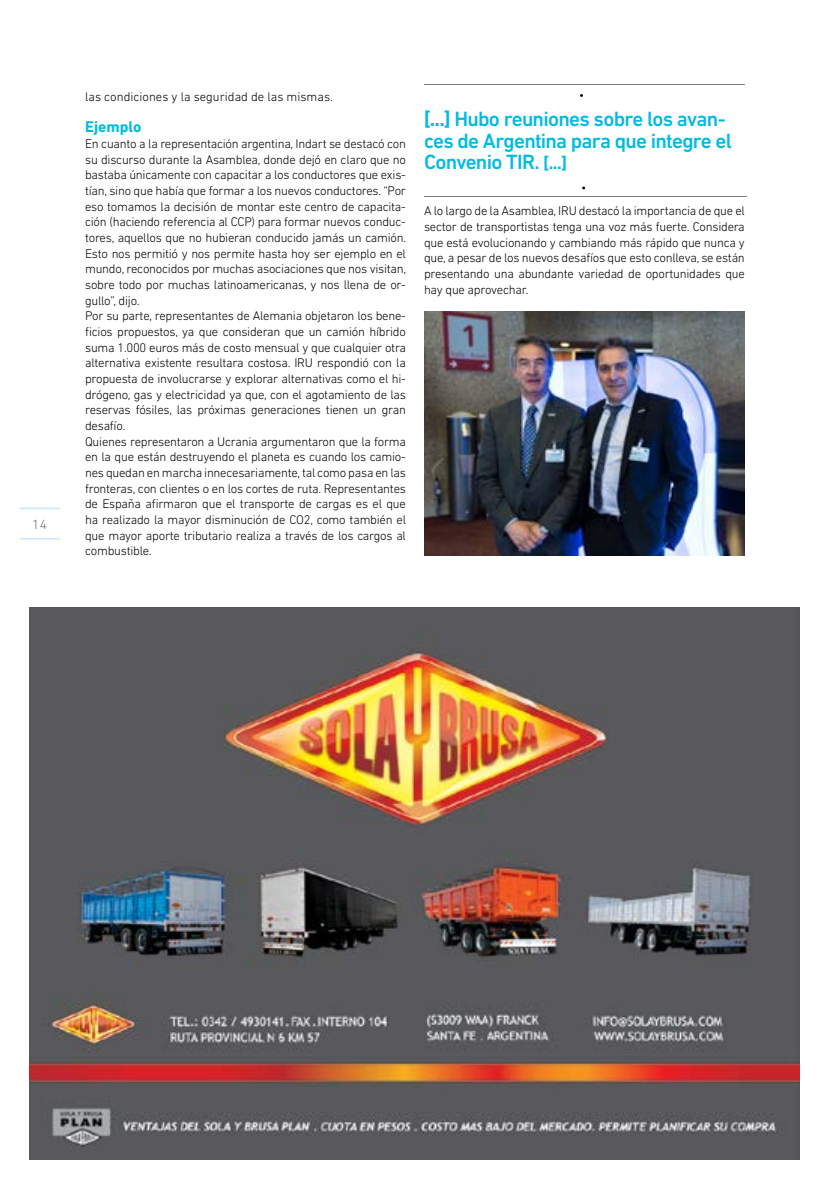
<style>
.page{position:relative;width:830px;height:1191px;background:#fff}
.page>*{position:absolute;margin:0;border:0;box-sizing:border-box;transform-origin:0 0}
.t1{font:500 21px/21.6px "DIN Next LT Pro";letter-spacing:-.035em;color:#00bbe3}
.t2{font:700 15.75px "DIN Next LT Pro";color:#00bbe3}
.t3{font:300 13.5px "DIN Next LT Pro";color:#6d6e71}
.t4{font:300 12.75px/15.6px "DIN Next LT Pro";letter-spacing:-.02em;color:#000}
.t5{font:300 12.75px "DIN Next LT Pro";color:#000}
.s1{font-weight:700}
.s2{font-weight:700;font-size:18px}
</style>
<div class="page">
<hr style="left:424px;top:84px;width:319px;height:1px;background:#000">
<hr style="left:424px;top:196px;width:322px;height:1px;background:#000">
<img style="left:30px;top:607px;width:768px;height:552px">
<img style="left:424px;top:311px;width:320px;height:244px">
<hr style="left:20px;top:538px;width:40px;height:1px;background:#c7eafb">
<hr style="left:20px;top:507px;width:40px;height:2px;background:#c7eafb">
<p class="t3" style="left:32px;top:516px;width:16px">14</p>
<p class="t5" style="left:85px;top:89px;width:249px">las condiciones y la seguridad de las mismas.</p>
<p class="t2" style="left:85px;top:118px;width:58px">Ejemplo</p>
<p class="t4" style="left:85px;top:136px;width:322px">En cuanto a la representación argentina, Indart se destacó con su discurso durante la Asamblea, donde dejó en claro que no bastaba únicamente con capacitar a los conductores que exis&shy;tían, sino que había que formar a los nuevos conductores. “Por eso tomamos la decisión de montar este centro de capacita&shy;ción (haciendo referencia al CCP) para formar nuevos conduc&shy;tores, aquellos que no hubieran conducido jamás un camión.<br>Esto nos permitió y nos permite hasta hoy ser ejemplo en el mundo, reconocidos por muchas asociaciones que nos visitan, sobre todo por muchas latinoamericanas, y nos llena de or&shy;gullo”, dijo.<br>Por su parte, representantes de Alemania objetaron los bene&shy;ficios propuestos, ya que consideran que un camión híbrido suma 1.000 euros más de costo mensual y que cualquier otra alternativa existente resultara costosa. IRU respondió con la propuesta de involucrarse y explorar alternativas como el hi&shy;drógeno, gas y electricidad ya que, con el agotamiento de las reservas fósiles, las próximas generaciones tienen un gran desafío.<br>Quienes representaron a Ucrania argumentaron que la forma en la que están destruyendo el planeta es cuando los camio&shy;nes quedan en marcha innecesariamente, tal como pasa en las fronteras, con clientes o en los cortes de ruta. Representantes de España afirmaron que el transporte de cargas es el que ha realizado la mayor disminución de CO2, como también el que mayor aporte tributario realiza a través de los cargos al combustible.</p>
<h1 class="t1" style="left:424px;top:108px;width:309px"><span class="s1">[...]</span> Hubo reuniones sobre los avan&shy;ces de Argentina para que integre el<br>Convenio TIR. <span class="s2">[...]</span></h1>
<p class="t4" style="left:424px;top:203px;width:322px;text-align:justify">A lo largo de la Asamblea, IRU destacó la importancia de que el sector de transportistas tenga una voz más fuerte. Considera que está evolucionando y cambiando más rápido que nunca y que, a pesar de los nuevos desafíos que esto conlleva, se están presentando una abundante variedad de oportunidades que hay que aprovechar.</p>
</div>
